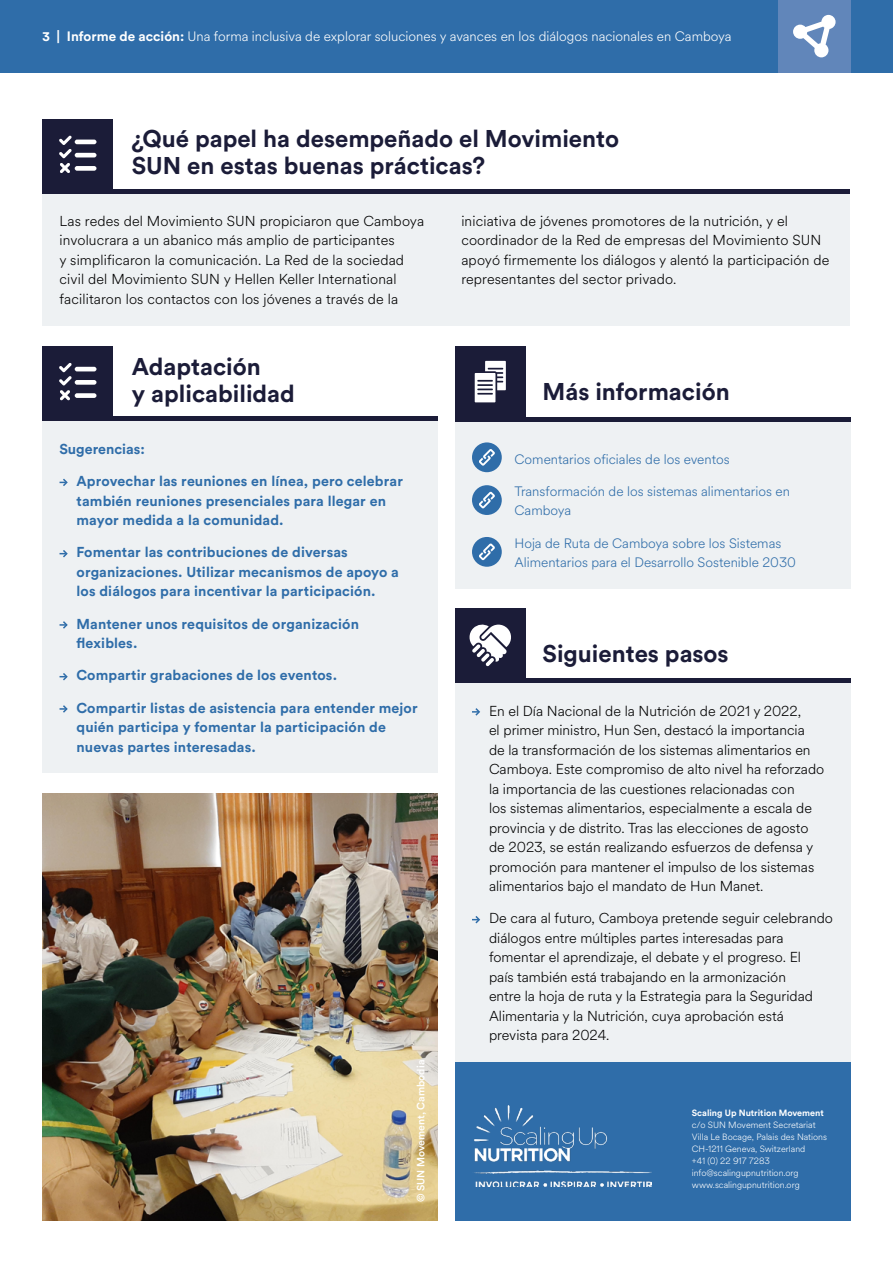
<style>
.page{position:relative;width:893px;height:1263px;background:#fff}
.page>*{position:absolute;margin:0;border:0;box-sizing:border-box;transform-origin:0 0}
.Head_1_V3{font:700 24px/27px "Circular Std";color:#1b1c38}
.Bullets{font:300 14.25px/19.5px "Circular Spotify Text";color:#000}
.Bullets-2{font:700 14.25px/19.5px "Circular Std";letter-spacing:.01em;color:#2f6da9}
.Body{font:300 14.25px/19.5px "Circular Spotify Text";letter-spacing:.01em;color:#000}
.hyperlink_no_underline{font:300 13.5px/19.5px "Circular Spotify Text";color:#2f6da9}
.t1{font:300 13.5px "Circular Spotify Text";color:#fff}
.Photo_credit{font:500 10.5px "Circular Std";color:#fff}
.Contact{font:300 9px/12px "Circular Spotify Text";color:#fff}
.Contact_heading{font:700 9px "Circular Std";color:#fff}
.s1{font-family:"Circular Std";font-weight:700}
</style>
<div class="page">
<div style="left:0;top:0;width:893px;height:72px;background:#2f6da9"></div>
<div style="left:778px;top:0;width:72px;height:72px;background:#6186ba"></div>
<svg style="left:793px;top:15px;width:43px;height:42px"></svg>
<div style="left:43px;top:421px;width:395px;height:352px;background:#eef1f3"></div>
<svg style="left:60px;top:478px;width:8px;height:8px"></svg>
<svg style="left:60px;top:550px;width:8px;height:8px"></svg>
<svg style="left:60px;top:621px;width:8px;height:8px"></svg>
<svg style="left:60px;top:673px;width:8px;height:8px"></svg>
<svg style="left:60px;top:705px;width:8px;height:8px"></svg>
<div style="left:43px;top:346px;width:70px;height:71px;background:#1b1c38"></div>
<div style="left:75px;top:380px;width:21px;height:5px;background:#fff;border-radius:2px"></div>
<svg style="left:59px;top:363px;width:13px;height:37px"></svg>
<hr style="left:75px;top:367px;width:21px;height:4px;background:#fff;border-radius:2px">
<div style="left:75px;top:393px;width:21px;height:5px;background:#fff;border-radius:2px"></div>
<hr style="left:43px;top:417px;width:395px;height:4px;background:#1b1c38">
<div style="left:455px;top:684px;width:395px;height:378px;background:#eef1f3"></div>
<svg style="left:472px;top:708px;width:8px;height:8px"></svg>
<svg style="left:472px;top:916px;width:9px;height:8px"></svg>
<hr style="left:455px;top:679px;width:395px;height:4px;background:#1b1c38">
<div style="left:455px;top:608px;width:71px;height:71px;background:#1b1c38"></div>
<svg style="left:469px;top:624px;width:42px;height:42px"></svg>
<div style="left:455px;top:421px;width:395px;height:167px;background:#eef1f3"></div>
<div style="left:472px;top:442px;width:30px;height:30px;background:#2f6da9;border-radius:50%"></div>
<svg style="left:479px;top:449px;width:16px;height:17px"></svg>
<div style="left:472px;top:485px;width:30px;height:30px;background:#2f6da9;border-radius:50%"></div>
<svg style="left:479px;top:492px;width:16px;height:17px"></svg>
<div style="left:472px;top:537px;width:30px;height:30px;background:#2f6da9;border-radius:50%"></div>
<svg style="left:479px;top:543px;width:16px;height:17px"></svg>
<hr style="left:455px;top:417px;width:395px;height:4px;background:#1b1c38">
<div style="left:455px;top:346px;width:71px;height:71px;background:#1b1c38"></div>
<svg style="left:475px;top:361px;width:31px;height:41px"></svg>
<div style="left:455px;top:1062px;width:395px;height:158px;background:#2f6da9"></div>
<div style="left:43px;top:194px;width:807px;height:132px;background:#eef1f3"></div>
<div style="left:43px;top:119px;width:70px;height:71px;background:#1b1c38"></div>
<hr style="left:75px;top:153px;width:21px;height:4px;background:#fff;border-radius:2px">
<svg style="left:59px;top:136px;width:13px;height:37px"></svg>
<hr style="left:75px;top:140px;width:21px;height:4px;background:#fff;border-radius:2px">
<div style="left:75px;top:166px;width:21px;height:5px;background:#fff;border-radius:2px"></div>
<hr style="left:43px;top:190px;width:807px;height:4px;background:#1b1c38">
<img style="left:43px;top:793px;width:395px;height:427px">
<img style="left:474px;top:1105px;width:178px;height:81px">
<p class="t1" style="left:43px;top:27px;width:691px"><span class="s1">3 | Informe de acción:</span> Una forma inclusiva de explorar soluciones y avances en los diálogos nacionales en Camboya</p>
<p class="Head_1_V3" style="left:132px;top:125px;width:489px">¿Qué papel ha desempeñado el Movimiento<br>SUN en estas buenas prácticas?</p>
<p class="Body" style="left:60px;top:211px;width:366px">Las redes del Movimiento SUN propiciaron que Camboya involucrara a un abanico más amplio de participantes<br>y simplificaron la comunicación. La Red de la sociedad civil del Movimiento SUN y Hellen Keller International facilitaron los contactos con los jóvenes a través de la</p>
<p class="Body" style="left:461px;top:211px;width:369px">iniciativa de jóvenes promotores de la nutrición, y el coordinador de la Red de empresas del Movimiento SUN apoyó firmemente los diálogos y alentó la participación de representantes del sector privado.</p>
<p class="Head_1_V3" style="left:132px;top:352px;width:165px">Adaptación<br>y aplicabilidad</p>
<p class="Bullets-2" style="left:60px;top:439px;width:87px">Sugerencias:</p>
<p class="Bullets-2" style="left:77px;top:471px;width:328px">Aprovechar las reuniones en línea, pero celebrar también reuniones presenciales para llegar en mayor medida a la comunidad.</p>
<p class="Bullets-2" style="left:77px;top:542px;width:324px">Fomentar las contribuciones de diversas organizaciones. Utilizar mecanismos de apoyo a los diálogos para incentivar la participación.</p>
<p class="Bullets-2" style="left:77px;top:614px;width:284px">Mantener unos requisitos de organización flexibles.</p>
<p class="Bullets-2" style="left:77px;top:665px;width:262px">Compartir grabaciones de los eventos.</p>
<p class="Bullets-2" style="left:77px;top:698px;width:343px">Compartir listas de asistencia para entender mejor quién participa y fomentar la participación de nuevas partes interesadas.</p>
<p class="Photo_credit" style="left:414px;top:1202px;width:144px;rotate:-90deg">© SUN Movement, Cambodia</p>
<p class="Head_1_V3" style="left:543px;top:377px;width:189px">Más información</p>
<p class="hyperlink_no_underline" style="left:514px;top:449px;width:217px">Comentarios oficiales de los eventos</p>
<p class="hyperlink_no_underline" style="left:514px;top:482px;width:277px">Transformación de los sistemas alimentarios en<br>Camboya</p>
<p class="hyperlink_no_underline" style="left:514px;top:533px;width:283px">Hoja de Ruta de Camboya sobre los Sistemas<br>Alimentarios para el Desarrollo Sostenible 2030</p>
<p class="Head_1_V3" style="left:543px;top:639px;width:188px">Siguientes pasos</p>
<p class="Bullets" style="left:489px;top:701px;width:337px">En el Día Nacional de la Nutrición de 2021 y 2022,<br>el primer ministro, Hun Sen, destacó la importancia<br>de la transformación de los sistemas alimentarios en Camboya. Este compromiso de alto nivel ha reforzado la importancia de las cuestiones relacionadas con<br>los sistemas alimentarios, especialmente a escala de provincia y de distrito. Tras las elecciones de agosto de 2023, se están realizando esfuerzos de defensa y promoción para mantener el impulso de los sistemas alimentarios bajo el mandato de Hun Manet.</p>
<p class="Bullets" style="left:489px;top:909px;width:345px">De cara al futuro, Camboya pretende seguir celebrando diálogos entre múltiples partes interesadas para fomentar el aprendizaje, el debate y el progreso. El<br>país también está trabajando en la armonización<br>entre la hoja de ruta y la Estrategia para la Seguridad Alimentaria y la Nutrición, cuya aprobación está prevista para 2024.</p>
<p class="Contact_heading" style="left:692px;top:1107px;width:134px">Scaling Up Nutrition Movement</p>
<p class="Contact" style="left:692px;top:1119px;width:125px">c/o SUN Movement Secretariat</p>
<p class="Contact" style="left:692px;top:1131px;width:137px">Villa Le Bocage, Palais des Nations<br>CH-1211 Geneva, Switzerland</p>
<p class="Contact" style="left:692px;top:1155px;width:80px">+41 (0) 22 917 7283</p>
<p class="Contact" style="left:692px;top:1167px;width:109px">info@scalingupnutrition.org www.scalingupnutrition.org</p>
</div>
